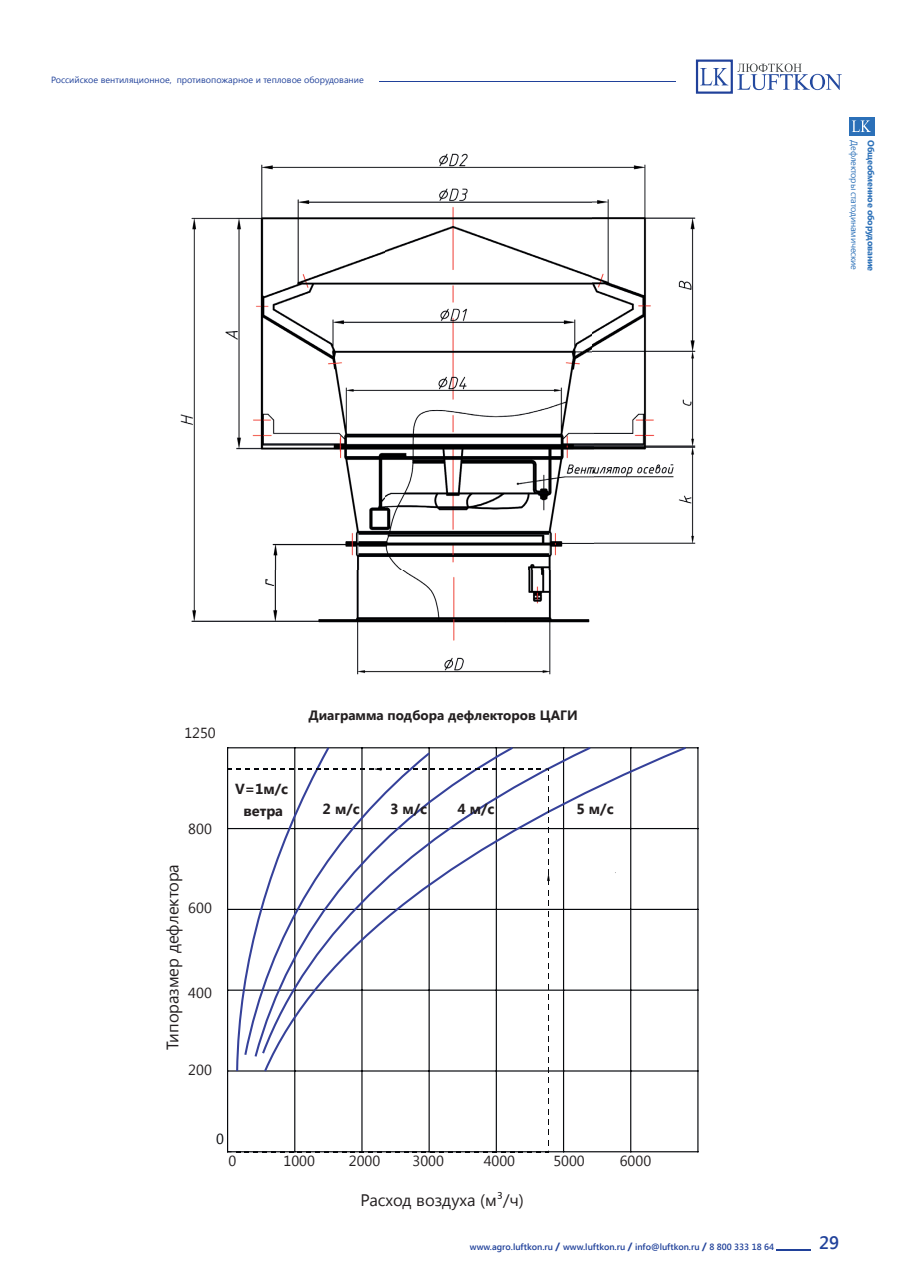
<style>
.page{position:relative;width:910px;height:1280px;background:#fff}
.page>*{position:absolute;margin:0;border:0;box-sizing:border-box;transform-origin:0 0}
.t1{font:600 18px "Segoe UI";color:#20419a}
.t2{font:16.65px "Segoe UI";color:#231f20}
.t3{font:14.55px "Segoe UI";color:#231f20}
.t4{font:700 14.55px "Segoe UI";color:#231f20}
.t5{font:14.55px "Segoe UI";color:#06080c}
.t6{font:700 13.5px "Segoe UI";color:#231f20}
.t7{font:600 9px "Segoe UI";color:#20419a}
.t8{font:9px "Segoe UI";color:#20419a}
.t9{font:9px "Segoe UI";letter-spacing:-.02em;color:#2b70b8}
.t10{font:700 9px "Segoe UI";letter-spacing:-.02em;color:#2b70b8}
.s1{font-weight:700;font-size:10.5px}
</style>
<div class="page">
<hr style="left:777px;top:1249px;width:34px;height:2px;background:#20419a">
<svg style="left:696px;top:60px;width:146px;height:34px"></svg>
<div style="left:849px;top:117px;width:25px;height:19px;background:#2b70b8"></div>
<svg style="left:852px;top:120px;width:19px;height:12px"></svg>
<hr style="left:379px;top:81px;width:297px;height:1px;background:#20419a">
<svg style="left:227px;top:747px;width:471px;height:405px"></svg>
<svg style="left:236px;top:747px;width:450px;height:324px"></svg>
<svg style="left:227px;top:768px;width:323px;height:385px"></svg>
<img style="left:180px;top:153px;width:516px;height:522px">
<p class="t8" style="left:51px;top:74px;width:314px">Российское вентиляционное, противопожарное и тепловое оборудование</p>
<p class="t9" style="left:861px;top:140px;width:132px;rotate:90deg">Дефлекторы статодинамические</p>
<p class="t10" style="left:877px;top:140px;width:133px;rotate:90deg">Общеобменное оборудование</p>
<h3 class="t3" style="left:184px;top:723px;width:33px">1250</h3>
<h3 class="t3" style="left:188px;top:818px;width:25px">800</h3>
<h2 class="t2" style="left:161px;top:1050px;width:187px;rotate:-90deg">Типоразмер дефлектора</h2>
<h3 class="t3" style="left:188px;top:897px;width:25px">600</h3>
<h3 class="t3" style="left:188px;top:983px;width:25px">400</h3>
<h3 class="t3" style="left:188px;top:1060px;width:25px">200</h3>
<h3 class="t6" style="left:308px;top:705px;width:271px">Диаграмма подбора дефлекторов ЦАГИ</h3>
<h3 class="t4" style="left:235px;top:778px;width:55px">V=1м/c</h3>
<h3 class="t4" style="left:243px;top:801px;width:41px">ветра</h3>
<h3 class="t4" style="left:323px;top:799px;width:39px">2 м/с</h3>
<h3 class="t4" style="left:390px;top:799px;width:39px">3 м/с</h3>
<h3 class="t4" style="left:457px;top:799px;width:39px">4 м/с</h3>
<h3 class="t4" style="left:576px;top:799px;width:39px">5 м/с</h3>
<h3 class="t5" style="left:216px;top:1129px;width:9px">0</h3>
<h3 class="t3" style="left:229px;top:1151px;width:9px">0</h3>
<h3 class="t3" style="left:284px;top:1151px;width:33px">1000</h3>
<h3 class="t3" style="left:349px;top:1151px;width:33px">2000</h3>
<h3 class="t3" style="left:413px;top:1151px;width:33px">3000</h3>
<h3 class="t3" style="left:484px;top:1151px;width:33px">4000</h3>
<h3 class="t3" style="left:553px;top:1151px;width:33px">5000</h3>
<h3 class="t3" style="left:620px;top:1151px;width:33px">6000</h3>
<h2 class="t2" style="left:361px;top:1188px;width:165px">Расход воздуха (м³/ч)</h2>
<p class="t7" style="left:470px;top:1240px;width:306px">www.agro.luftkon.ru <span class="s1">/</span> www.luftkon.ru <span class="s1">/</span> info@luftkon.ru <span class="s1">/</span> 8 800 333 18 64</p>
<h1 class="t1" style="left:819px;top:1230px;width:21px">29</h1>
</div>
